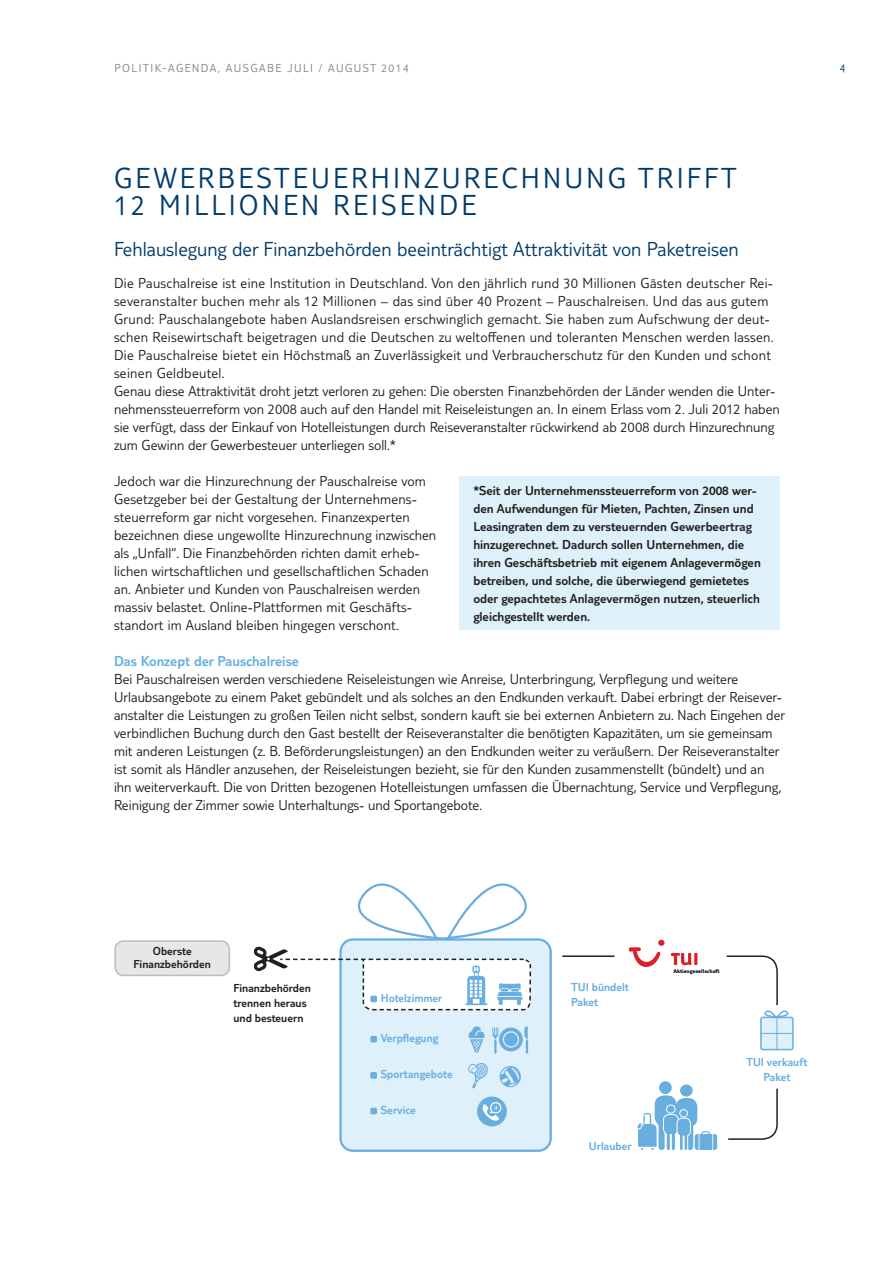
<style>
.page{position:relative;width:893px;height:1263px;background:#fff}
.page>*{position:absolute;margin:0;border:0;box-sizing:border-box;transform-origin:0 0}
.t1{font:300 30px/27px "TUI Type";letter-spacing:.105em;color:#003b6a}
.t2{font:300 21px "TUI Type";color:#003b6a}
.t3{font:300 15px/18px "TUI Type";color:#231f20}
.t4{font:300 15px "TUI Type";color:#68aedf}
.t5{font:300 13.5px/18px "TUI Type";color:#231f20}
.t6{font:300 12px/15px "TUI Type";color:#68aedf}
.t7{font:300 12px/15px "TUI Type";color:#231f20;text-align:center}
.t8{font:300 12px "TUI Type";letter-spacing:.12em;color:#7a868d}
.t9{font:300 12px "TUI Type";color:#003b6a}
.t10{font:700 5.7px "TUI Type";color:#000;scale:1.05 1}
</style>
<div class="page">
<div style="left:459px;top:476px;width:321px;height:154px;background:#def0f9"></div>
<div style="left:115px;top:941px;width:114px;height:34px;background:#e6e7e9;border-radius:9px"></div>
<div style="left:114px;top:940px;width:116px;height:36px;border:2px solid #b7bfc5;border-radius:9px"></div>
<div style="left:340px;top:939px;width:211px;height:212px;background:#def0f9;border-radius:13px"></div>
<div style="left:339px;top:938px;width:213px;height:214px;border:2px solid #68aedf;border-radius:13px"></div>
<svg style="left:671px;top:953px;width:26px;height:12px"></svg>
<svg style="left:629px;top:940px;width:35px;height:27px"></svg>
<svg style="left:469px;top:1026px;width:16px;height:27px"></svg>
<svg style="left:468px;top:1063px;width:20px;height:25px"></svg>
<svg style="left:500px;top:1066px;width:21px;height:21px"></svg>
<svg style="left:492px;top:1026px;width:36px;height:28px"></svg>
<svg style="left:477px;top:1096px;width:30px;height:30px"></svg>
<svg style="left:253px;top:883px;width:298px;height:128px"></svg>
<div style="left:659px;top:1081px;width:13px;height:13px;background:#68aedf;border-radius:50%"></div>
<div style="left:680px;top:1084px;width:13px;height:12px;background:#68aedf;border-radius:50%"></div>
<svg style="left:637px;top:1095px;width:80px;height:55px"></svg>
<div style="left:761px;top:1017px;width:32px;height:32px;background:#def0f9;border-radius:2px"></div>
<div style="left:760px;top:1017px;width:34px;height:33px;border:2px solid #68aedf;border-radius:2px"></div>
<hr style="left:760px;top:1033px;width:34px;height:1px;background:#68aedf">
<hr style="left:776px;top:1017px;width:1px;height:33px;background:#68aedf">
<div style="left:370px;top:996px;width:7px;height:6px;background:#68aedf;border-radius:2px"></div>
<div style="left:370px;top:1036px;width:7px;height:6px;background:#68aedf;border-radius:2px"></div>
<div style="left:370px;top:1072px;width:7px;height:6px;background:#68aedf;border-radius:2px"></div>
<div style="left:370px;top:1108px;width:7px;height:6px;background:#68aedf;border-radius:2px"></div>
<svg style="left:726px;top:955px;width:65px;height:63px"></svg>
<svg style="left:728px;top:1088px;width:50px;height:52px"></svg>
<hr style="left:562px;top:955px;width:52px;height:2px;background:#231f20">
<p class="t8" style="left:114px;top:61px;width:231px">Politik-Agenda, Ausgabe JUL i / AUGUST</p>
<p class="t8" style="left:381px;top:61px;width:29px">2014</p>
<h1 class="t1" style="left:114px;top:164px;width:624px;text-indent:-27px">G ewerbesteuerh inzurech nung trifft<br>12 Millionen Reisende</h1>
<h2 class="t2" style="left:114px;top:237px;width:626px">Fehlauslegung der Finanzbehörden beeinträchtigt Attraktivität von Paketreisen</h2>
<p class="t3" style="left:114px;top:274px;width:667px">Die Pauschalreise ist eine I nstitution in Deutschland. Von den jährlich rund 30 Millionen Gästen deutscher Rei&shy;severanstalter buchen mehr als 12 Millionen – das sind über 40 Prozent – Pauschalreisen. Und das aus gutem Grund: Pauschalangebote haben Auslandsreisen erschwinglich gemacht. Sie haben zum Aufschwung der deut&shy;schen Reisewirtschaft beigetragen und die Deutschen zu weltoffenen und toleranten Menschen werden lassen.<br>Die Pauschalreise bietet ein Höchstmaß an Zuverlässigkeit und Verbraucherschutz für den Kunden und schont seinen Geldbeutel.<br>Genau diese Attraktivität droht jetzt verloren zu gehen: Die obersten Finanzbehörden der Länder wenden die Unter&shy;nehmenssteuerreform von 2008 auch auf den Handel mit Reiseleistungen an. I n einem Erlass vom 2. Juli 2012 haben sie verfügt, dass der Einkauf von Hotelleistungen durch Reiseveranstalter rückwirkend ab 2008 durch Hinzurechnung zum Gewinn der Gewerbesteuer unterliegen soll.*</p>
<p class="t3" style="left:114px;top:472px;width:324px">Jedoch war die Hinzurechnung der Pauschalreise vom Gesetzgeber bei der Gestaltung der Unternehmens&shy;steuerreform gar nicht vorgesehen. Finanzexperten bezeichnen diese ungewollte Hinzurechnung inzwischen als „Unfall“. Die Finanzbehörden richten damit erheb&shy;lichen wirtschaftlichen und gesellschaftlichen Schaden an. Anbieter und Kunden von Pauschalreisen werden massiv belastet. Online-Plattformen mit Geschäfts&shy;standort im Ausland bleiben hingegen verschont.</p>
<p class="t5" style="left:473px;top:481px;width:289px">*Seit der Unternehmenssteuerreform von 2008 wer&shy;den Aufwendungen für Mieten, Pachten, Zinsen und Leasingraten dem zu versteuernden Gewerbeertrag hinzugerechnet. Dadurch sollen Unternehmen, die ihren Geschäftsbetrieb mit eigenem Anlagevermögen betreiben, und solche, die überwiegend gemietetes oder gepachtetes Anlagevermögen nutzen, steuerlich gleichgestellt werden.</p>
<p class="t4" style="left:114px;top:652px;width:186px">Das Konzept der Pauschalreise</p>
<p class="t3" style="left:114px;top:670px;width:673px">Bei Pauschalreisen werden verschiedene Reiseleistungen wie Anreise, Unterbringung, Verpflegung und weitere Urlaubsangebote zu einem Paket gebündelt und als solches an den Endkunden verkauft. Dabei erbringt der Reisever&shy;anstalter die Leistungen zu großen Teilen nicht selbst, sondern kauft sie bei externen Anbietern zu. Nach Eingehen der verbindlichen Buchung durch den Gast bestellt der Reiseveranstalter die benötigten Kapazitäten, um sie gemeinsam mit anderen Leistungen (z. B. Beförderungsleistungen) an den Endkunden weiter zu veräußern. Der Reiseveranstalter ist somit als Händler anzusehen, der Reiseleistungen bezieht, sie für den Kunden zusammenstellt (bündelt) und an ihn weiterverkauft. Die von Dritten bezogenen Hotelleistungen umfassen die Übernachtung, Service und Verpflegung, Reinigung der Zimmer sowie Unterhaltungs- und Sportangebote.</p>
<p class="t9" style="left:840px;top:61px;width:7px">4</p>
<p class="t7" style="left:134px;top:944px;width:79px;line-height:13.5px">Oberste<br>Finanzbehörden</p>
<p class="t7" style="left:233px;top:980px;width:79px;text-align:left">Finanzbehörden trennen heraus und besteuern</p>
<p class="t6" style="left:381px;top:990px;width:63px">Hotelzimmer</p>
<p class="t6" style="left:381px;top:1031px;width:59px">Verpflegung</p>
<p class="t6" style="left:381px;top:1066px;width:73px">Sportangebote</p>
<p class="t6" style="left:381px;top:1102px;width:36px">Service</p>
<p class="t6" style="left:571px;top:980px;width:59px">TUI bündelt<br>Paket</p>
<p class="t6" style="left:589px;top:1138px;width:44px">Urlauber</p>
<p class="t10" style="left:673px;top:968px;width:46px">Aktiengesellschaft</p>
<p class="t6" style="left:746px;top:1054px;width:62px;text-align:center">TUI verkauft<br>Paket</p>
</div>
